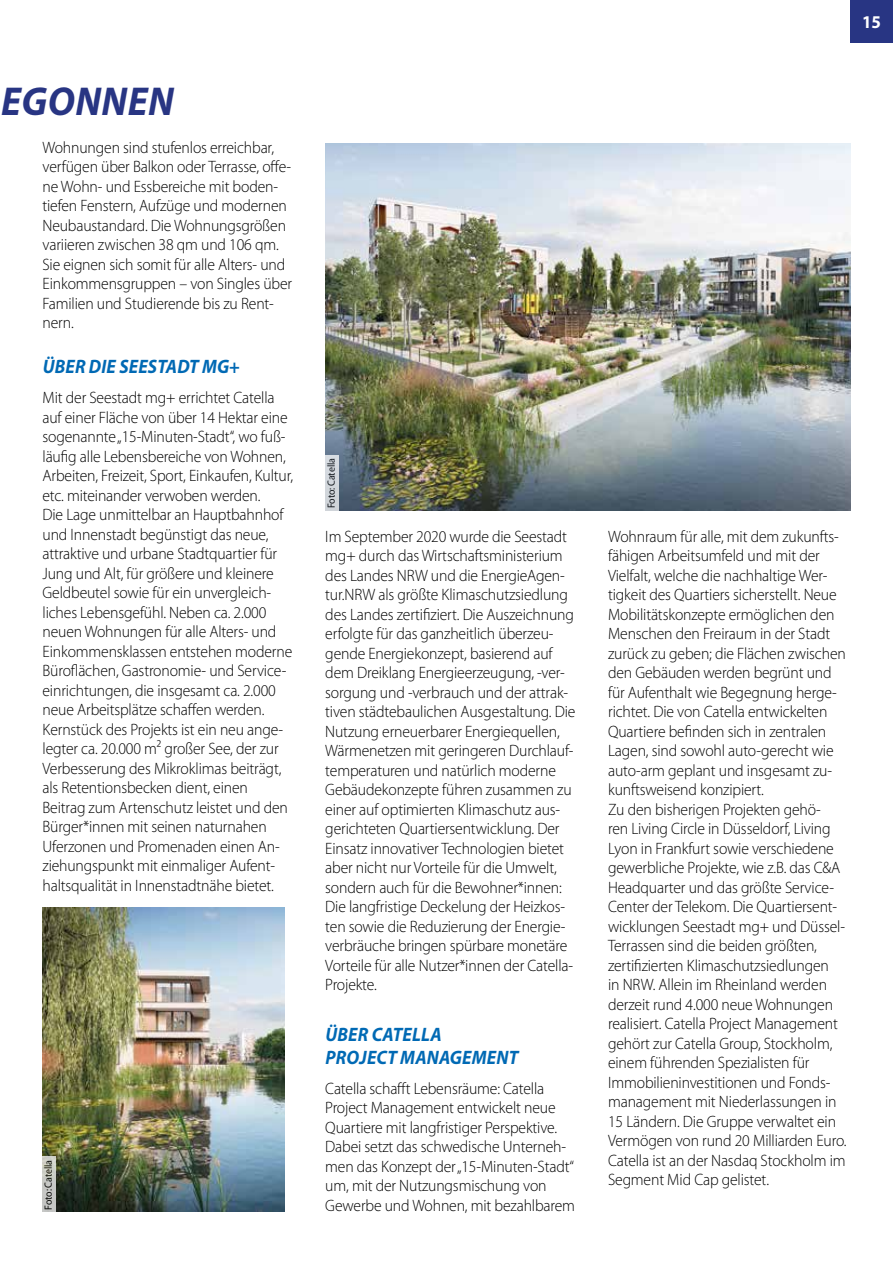
<style>
.page{position:relative;width:893px;height:1263px;background:#fff}
.page>*{position:absolute;margin:0;border:0;box-sizing:border-box;transform-origin:0 0}
.t1{font:italic 700 40.5px "Myriad Pro";letter-spacing:.01em;color:#283583;scale:.95 1}
.t2{font:italic 700 19.5px/22.5px "Myriad Pro";letter-spacing:.01em;color:#0069b4;scale:.93 1}
.t3{font:700 18px "Myriad Pro";color:#fff;scale:.95 1}
.t4{font:300 16.5px/19.5px "Myriad Pro";letter-spacing:-.01em;color:#000;scale:.95 1}
.t5{font:10.5px "Myriad Pro";letter-spacing:-.015em;color:#000;scale:.95 1}
</style>
<div class="page">
<div style="left:850px;top:0;width:43px;height:43px;background:#283583"></div>
<img style="left:325px;top:143px;width:525px;height:367px">
<img style="left:43px;top:908px;width:242px;height:304px">
<svg style="left:43px;top:1157px;width:13px;height:55px"></svg>
<div style="left:325px;top:455px;width:14px;height:55px;background:#d3d8dd"></div>
<h1 class="t1" style="left:1px;top:75px;width:183px">EGONNEN</h1>
<p class="t4" style="left:43px;top:137px;width:264px">Wohnungen sind stufenlos erreichbar, verfügen über Balkon oder Terrasse, offe&shy;ne Wohn- und Essbereiche mit boden&shy;tiefen Fenstern, Aufzüge und modernen Neubaustandard. Die Wohnungsgrößen variieren zwischen 38 qm und 106 qm.<br>Sie eignen sich somit für alle Alters- und Einkommensgruppen – von Singles über Familien und Studierende bis zu Rent&shy;nern.</p>
<p class="t2" style="left:43px;top:355px;width:214px">ÜBER DIE SEESTADT MG+</p>
<p class="t4" style="left:43px;top:388px;width:265px">Mit der Seestadt mg+ errichtet Catella auf einer Fläche von über 14 Hektar eine sogenannte „15-Minuten-Stadt“, wo fuß&shy;läufig alle Lebensbereiche von Wohnen, Arbeiten, Freizeit, Sport, Einkaufen, Kultur, etc. miteinander verwoben werden.<br>Die Lage unmittelbar an Hauptbahnhof und Innenstadt begünstigt das neue, attraktive und urbane Stadtquartier für Jung und Alt, für größere und kleinere Geldbeutel sowie für ein unvergleich&shy;liches Lebensgefühl. Neben ca. 2.000 neuen Wohnungen für alle Alters- und Einkommensklassen entstehen moderne Büroflächen, Gastronomie- und Service&shy;einrichtungen, die insgesamt ca. 2.000 neue Arbeitsplätze schaffen werden.<br>Kernstück des Projekts ist ein neu ange&shy;legter ca. 20.000 m² großer See, der zur Verbesserung des Mikroklimas beiträgt, als Retentionsbecken dient, einen Beitrag zum Artenschutz leistet und den Bürger*innen mit seinen naturnahen Uferzonen und Promenaden einen An&shy;ziehungspunkt mit einmaliger Aufent&shy;haltsqualität in Innenstadtnähe bietet.</p>
<p class="t5" style="left:42px;top:1210px;width:54px;rotate:-90deg">Foto: Catella</p>
<p class="t5" style="left:325px;top:508px;width:54px;rotate:-90deg">Foto: Catella</p>
<p class="t4" style="left:325px;top:526px;width:265px">Im September 2020 wurde die Seestadt mg+ durch das Wirtschaftsministerium des Landes NRW und die EnergieAgen&shy;tur.NRW als größte Klimaschutzsiedlung des Landes zertifiziert. Die Auszeichnung erfolgte für das ganzheitlich überzeu&shy;gende Energiekonzept, basierend auf dem Dreiklang Energieerzeugung, -ver&shy;sorgung und -verbrauch und der attrak&shy;tiven städtebaulichen Ausgestaltung. Die Nutzung erneuerbarer Energiequellen, Wärmenetzen mit geringeren Durchlauf&shy;temperaturen und natürlich moderne Gebäudekonzepte führen zusammen zu einer auf optimierten Klimaschutz aus&shy;gerichteten Quartiersentwicklung. Der Einsatz innovativer Technologien bietet aber nicht nur Vorteile für die Umwelt, sondern auch für die Bewohner*innen:<br>Die langfristige Deckelung der Heizkos&shy;ten sowie die Reduzierung der Energie&shy;verbräuche bringen spürbare monetäre Vorteile für alle Nutzer*innen der Catella-Projekte.</p>
<p class="t2" style="left:325px;top:1023px;width:209px">ÜBER CATELLA<br>PROJECT MANAGEMENT</p>
<p class="t4" style="left:325px;top:1078px;width:264px">Catella schafft Lebensräume: Catella Project Management entwickelt neue Quartiere mit langfristiger Perspektive.<br>Dabei setzt das schwedische Unterneh&shy;men das Konzept der „15-Minuten-Stadt“ um, mit der Nutzungsmischung von Gewerbe und Wohnen, mit bezahlbarem</p>
<p class="t3" style="left:862px;top:10px;width:21px">15</p>
<p class="t4" style="left:608px;top:526px;width:253px">Wohnraum für alle, mit dem zukunfts&shy;fähigen Arbeitsumfeld und mit der Vielfalt, welche die nachhaltige Wer&shy;tigkeit des Quartiers sicherstellt. Neue Mobilitätskonzepte ermöglichen den Menschen den Freiraum in der Stadt zurück zu geben; die Flächen zwischen den Gebäuden werden begrünt und für Aufenthalt wie Begegnung herge&shy;richtet. Die von Catella entwickelten Quartiere befinden sich in zentralen Lagen, sind sowohl auto-gerecht wie auto-arm geplant und insgesamt zu&shy;kunftsweisend konzipiert.<br>Zu den bisherigen Projekten gehö-<br>ren Living Circle in Düsseldorf, Living Lyon in Frankfurt sowie verschiedene gewerbliche Projekte, wie z.B. das C&amp;A Headquarter und das größte Service-Center der Telekom. Die Quartiersent&shy;wicklungen Seestadt mg+ und Düssel-Terrassen sind die beiden größten, zertifizierten Klimaschutzsiedlungen<br>in NRW. Allein im Rheinland werden derzeit rund 4.000 neue Wohnungen realisiert. Catella Project Management gehört zur Catella Group, Stockholm, einem führenden Spezialisten für Immobilieninvestitionen und Fonds&shy;management mit Niederlassungen in 15 Ländern. Die Gruppe verwaltet ein Vermögen von rund 20 Milliarden Euro.<br>Catella ist an der Nasdaq Stockholm im Segment Mid Cap gelistet.</p>
</div>
